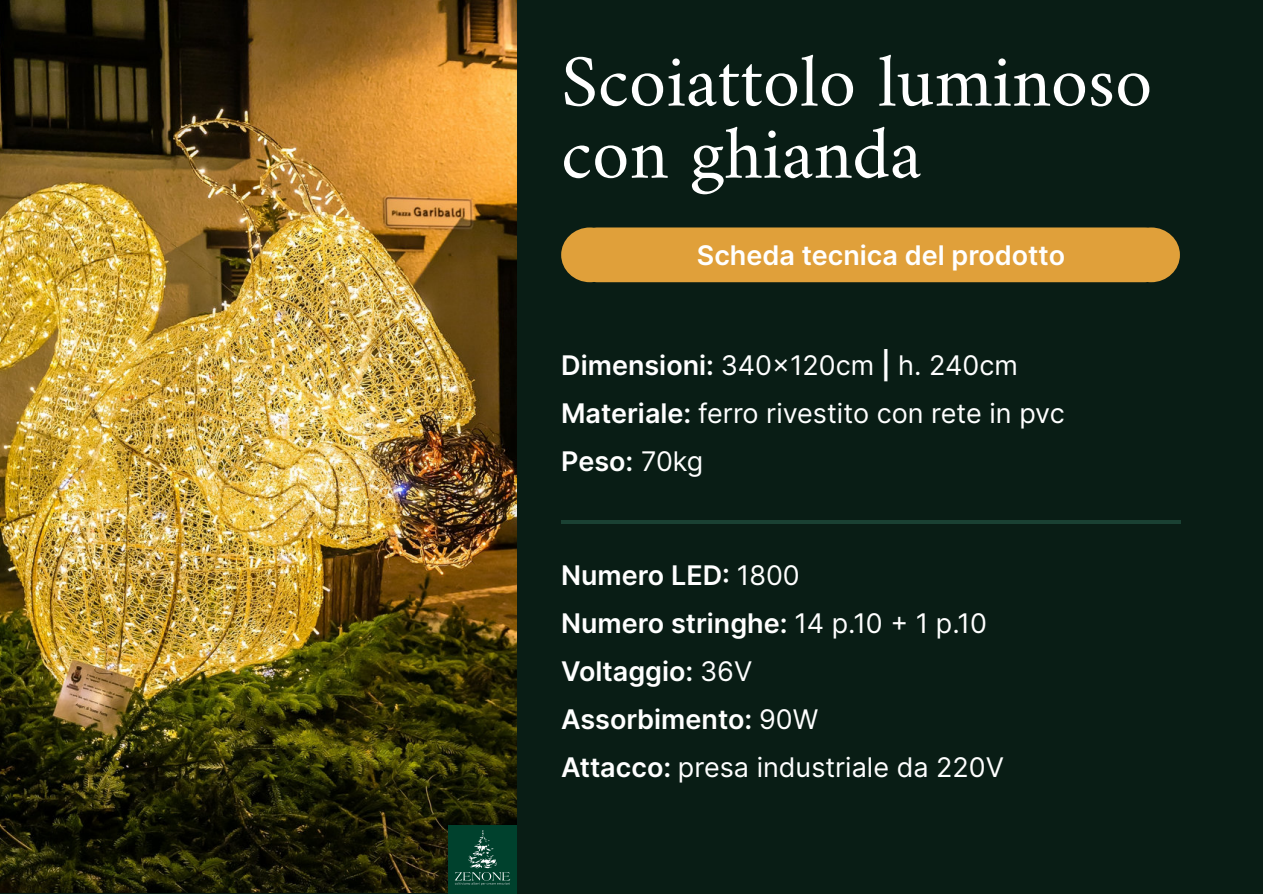
<style>
.page{position:relative;width:1263px;height:894px;background:#fff}
.page>*{position:absolute;margin:0;border:0;box-sizing:border-box;transform-origin:0 0}
.t1{font:75px/72px "Amiri";color:#fff}
.t2{font:600 27px/48px "Inter";color:#fff}
.t3{font:27px/48px "Inter";color:#fff}
.s1{font-weight:600}
.s2{font-weight:400}
</style>
<div class="page">
<div style="left:0;top:0;width:1263px;height:893px;background:#091d15"></div>
<div style="left:583px;top:227px;width:575px;height:55px;background:#e0a03a;border-radius:14px"></div>
<svg style="left:561px;top:227px;width:43px;height:55px"></svg>
<svg style="left:1137px;top:227px;width:43px;height:55px"></svg>
<hr style="left:561px;top:520px;width:620px;height:3px;background:#1a4133">
<img style="left:0;top:0;width:517px;height:891px">
<img style="left:449px;top:825px;width:68px;height:68px">
<h1 class="t1" style="left:561px;top:44px;width:593px">Scoiattolo luminoso con ghianda</h1>
<p class="t2" style="left:697px;top:231px;width:370px">Scheda tecnica del prodotto</p>
<p class="t3" style="left:561px;top:341px;width:505px"><span class="s1">Dimensioni:</span> 340×120cm <span class="s1">|</span> h. 240cm<br><span class="s1">Materiale:</span> ferro rivestito con rete in pvc<br><span class="s1">Peso:</span> 70kg</p>
<p class="t2" style="left:561px;top:551px;width:444px">Numero LED: <span class="s2">1800<br></span>Numero stringhe: <span class="s2">14 p.10 + 1 p.10<br></span>Voltaggio: <span class="s2">36V<br></span>Assorbimento: <span class="s2">90W<br></span>Attacco: <span class="s2">presa industriale da 220V</span></p>
</div>
